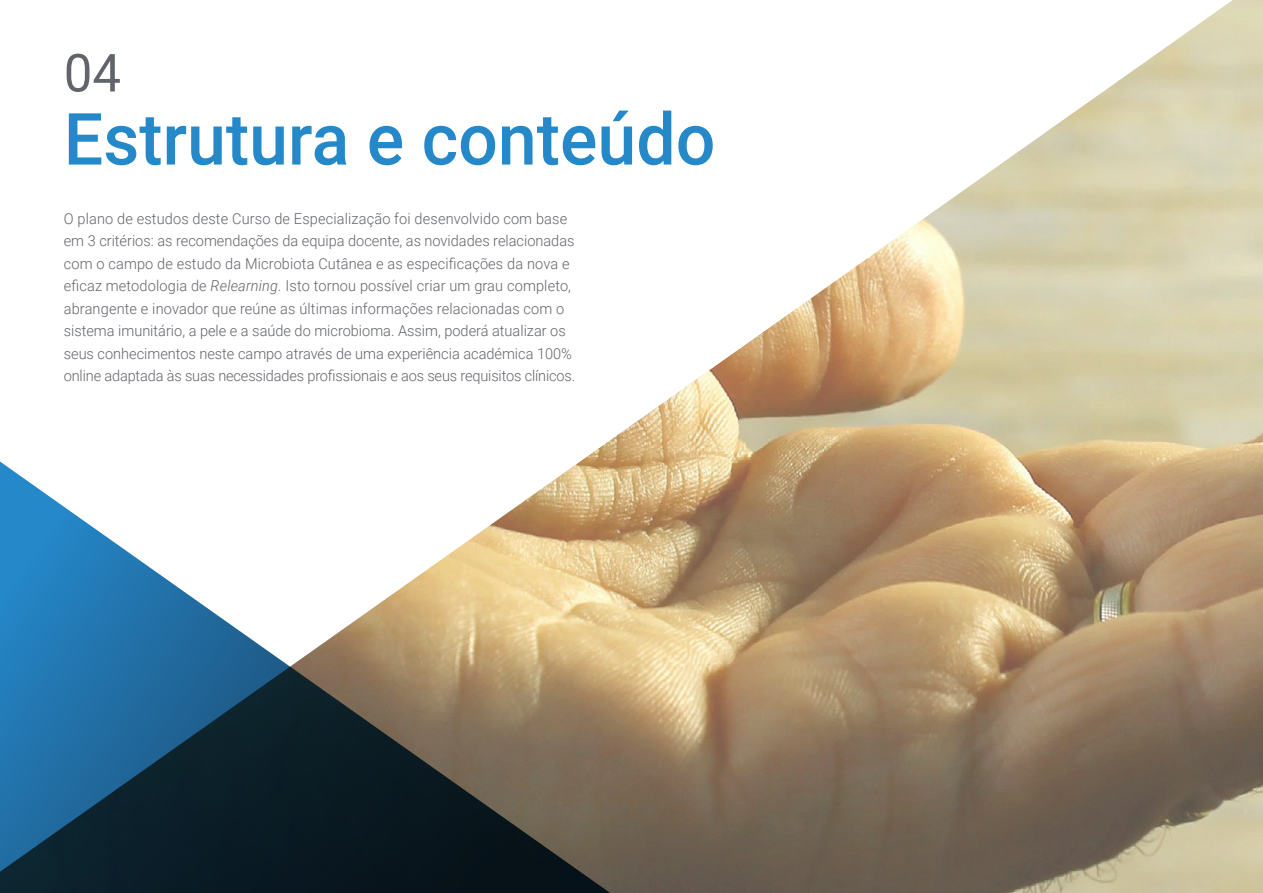
<style>
.page{position:relative;width:1263px;height:893px;background:#fff}
.page>*{position:absolute;margin:0;border:0;box-sizing:border-box;transform-origin:0 0}
.t1{font:500 72px "Roboto";color:#2488c9}
.t2{font:52.5px "Roboto";color:#61646a}
.t3{font:300 15px/22.5px "Roboto";color:#61646a}
.s1{font-style:italic}
</style>
<div class="page">
<img style="left:602px;top:0;width:661px;height:893px">
<svg style="left:0;top:446px;width:640px;height:447px"></svg>
<h2 class="t2" style="left:64px;top:36px;width:59px">04</h2>
<h1 class="t1" style="left:64px;top:89px;width:653px">Estrutura e conteúdo</h1>
<p class="t3" style="left:64px;top:207px;width:513px">O plano de estudos deste Curso de Especialização foi desenvolvido com base em 3 critérios: as recomendações da equipa docente, as novidades relacionadas com o campo de estudo da Microbiota Cutânea e as especificações da nova e eficaz metodologia de <span class="s1">Relearning.</span> Isto tornou possível criar um grau completo, abrangente e inovador que reúne as últimas informações relacionadas com o sistema imunitário, a pele e a saúde do microbioma. Assim, poderá atualizar os seus conhecimentos neste campo através de uma experiência académica 100% online adaptada às suas necessidades profissionais e aos seus requisitos clínicos.</p>
</div>
